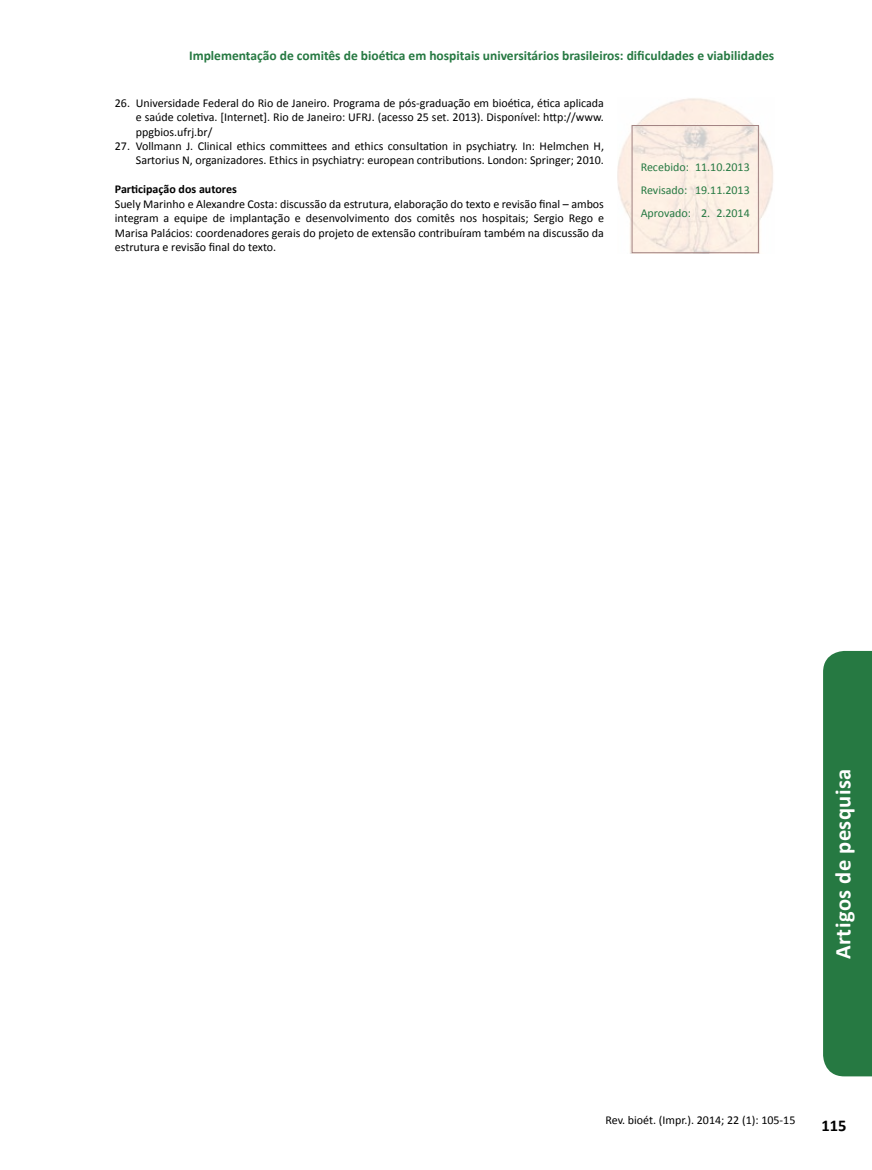
<style>
.page{position:relative;width:872px;height:1170px;background:#fff}
.page>*{position:absolute;margin:0;border:0;box-sizing:border-box;transform-origin:0 0}
.t1{font:700 22.5px "Calibri";letter-spacing:.02em;color:#fff}
.t2{font:700 16.5px "Calibri";color:#000}
.t3{font:700 13.5px "Calibri";color:#267942}
.t4{font:12px/14.4px "Calibri";color:#000;text-align:justify}
.t5{font:12px/23px "Calibri";color:#267942;text-align:justify}
.t6{font:700 12px "Calibri";color:#000}
</style>
<div class="page">
<img style="left:617px;top:98px;width:156px;height:155px">
<div style="left:632px;top:125px;width:126px;height:128px;border:1px solid #a38483"></div>
<div style="left:823px;top:651px;width:49px;height:425px;background:#267942"></div>
<p class="t3" style="left:189px;top:47px;width:586px">Implementação de comitês de bioética em hospitais universitários brasileiros: dificuldades e viabilidades</p>
<p class="t4" style="left:136px;top:96px;width:469px;text-indent:-21px">26. Universidade Federal do Rio de Janeiro. Programa de pós-graduação em bioética, ética aplicada e saúde coletiva. [Internet]. Rio de Janeiro: UFRJ. (acesso 25 set. 2013). Disponível: http://www. ppgbios.ufrj.br/</p>
<p class="t4" style="left:115px;top:139px;width:490px;text-align:right">27. Vollmann J. Clinical ethics committees and ethics consultation in psychiatry. In: Helmchen H,<br>Sartorius N, organizadores. Ethics in psychiatry: european contributions. London: Springer; 2010.</p>
<p class="t6" style="left:115px;top:182px;width:123px">Participação dos autores</p>
<p class="t4" style="left:115px;top:196px;width:490px">Suely Marinho e Alexandre Costa: discussão da estrutura, elaboração do texto e revisão final – ambos integram a equipe de implantação e desenvolvimento dos comitês nos hospitais; Sergio Rego e Marisa Palácios: coordenadores gerais do projeto de extensão contribuíram também na discussão da estrutura e revisão final do texto.</p>
<p class="t5" style="left:640px;top:155px;width:111px">Recebido: 11.10.2013<br>Revisado: 19.11.2013<br>Aprovado: 2. 2.2014</p>
<h1 class="t1" style="left:828px;top:959px;width:192px;rotate:-90deg">Artigos de pesquisa</h1>
<p class="t4" style="left:605px;top:1113px;width:191px">Rev. bioét. (Impr.). 2014; 22 (1): 105-15</p>
<h2 class="t2" style="left:821px;top:1115px;width:27px">115</h2>
</div>
